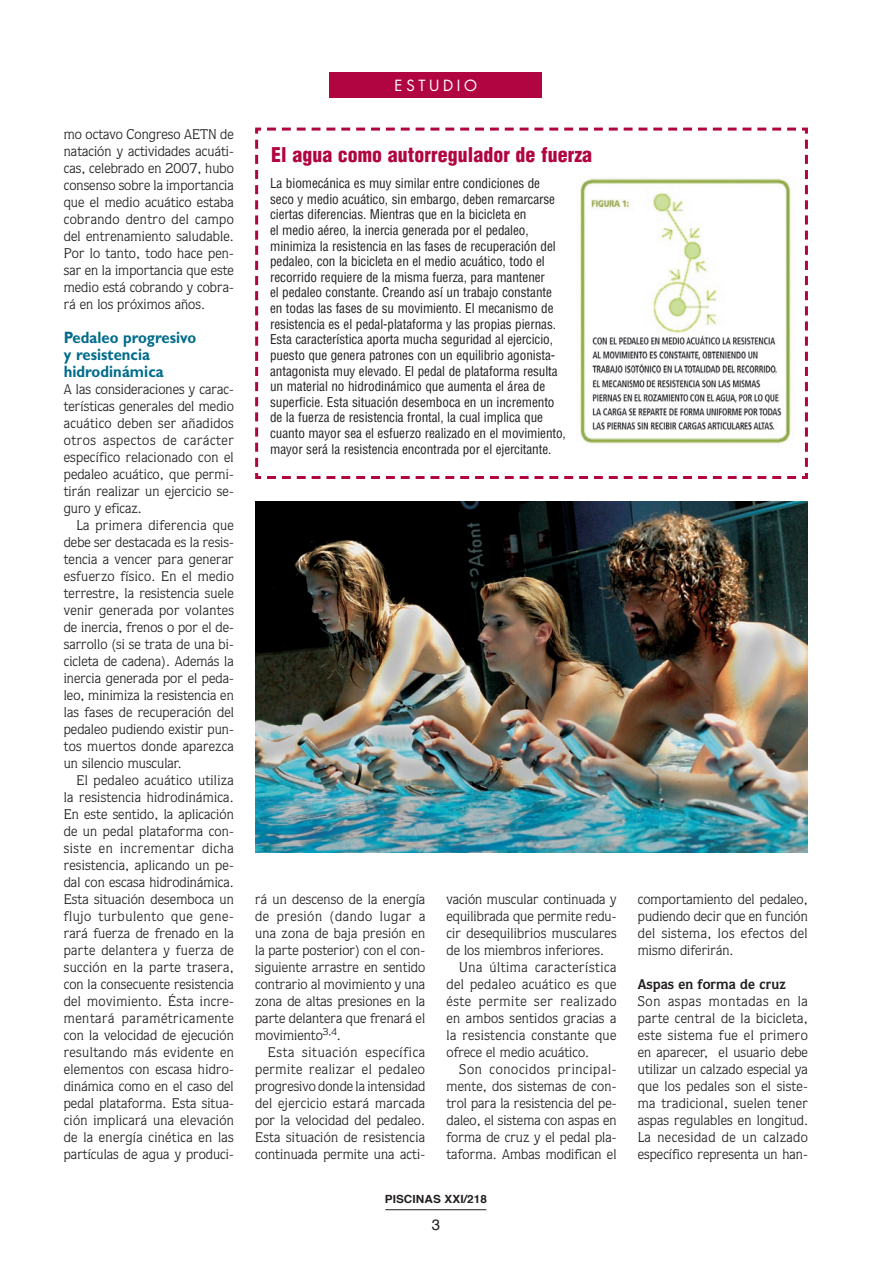
<style>
.page{position:relative;width:893px;height:1263px;background:#fff}
.page>*{position:absolute;margin:0;border:0;box-sizing:border-box;transform-origin:0 0}
.t1{font:900 condensed 19.8px "Helvetica";letter-spacing:.005em;color:#b00540}
.t2{font:700 16.5px/17px "Gill Sans";letter-spacing:.005em;color:#006c8b;scale:.9 1}
.t3{font:15px "Futura";letter-spacing:.245em;color:#fff}
.t4{font:15px "Helvetica";color:#231f20}
.t5{font:14.1px/17px "Quorum";letter-spacing:.005em;color:#231f20;text-align:justify}
.t6{font:14.1px "Quorum";letter-spacing:.045em;color:#231f20}
.t7{font:14.1px "Quorum";letter-spacing:.025em;color:#231f20}
.t8{font:14.1px "Quorum";letter-spacing:.04em;color:#231f20}
.t9{font:14.1px "Quorum";letter-spacing:.03em;color:#231f20}
.t10{font:700 14.1px "Quorum";letter-spacing:.005em;color:#231f20}
.t11{font:condensed 13.2px/15.6px "Helvetica";letter-spacing:-.005em;color:#231f20}
.t12{font:700 11.25px "Helvetica";letter-spacing:.005em;color:#231f20;scale:1.05 1}
</style>
<div class="page">
<hr style="left:385px;top:1209px;width:101px;height:1px;background:#231f20">
<div style="left:330px;top:72px;width:212px;height:26px;background:#b00540"></div>
<img style="left:255px;top:501px;width:553px;height:352px">
<svg style="left:255px;top:127px;width:553px;height:352px"></svg>
<svg style="left:267px;top:137px;width:541px;height:330px"></svg>
<img style="left:577px;top:177px;width:223px;height:272px">
<p class="t5" style="left:64px;top:126px;width:172px">mo octavo Congreso AETN de natación y actividades acuáti&shy;cas, celebrado en 2007, hubo consenso sobre la importancia que el medio acuático estaba cobrando dentro del campo del entrenamiento saludable.<br>Por lo tanto, todo hace pen&shy;sar en la importancia que este medio está cobrando y cobra&shy;rá en los próximos años.</p>
<p class="t2" style="left:64px;top:329px;width:149px">Pedaleo progresivo y resistencia hidrodinámica</p>
<p class="t5" style="left:64px;top:380px;width:172px">A las consideraciones y carac&shy;terísticas generales del medio acuático deben ser añadidos otros aspectos de carácter específico relacionado con el pedaleo acuático, que permi&shy;tirán realizar un ejercicio se&shy;guro y eficaz.</p>
<p class="t5" style="left:64px;top:516px;width:172px;text-indent:13px">La primera diferencia que debe ser destacada es la resis&shy;tencia a vencer para generar esfuerzo físico. En el medio terrestre, la resistencia suele venir generada por volantes de inercia, frenos o por el de&shy;sarrollo (si se trata de una bi&shy;cicleta de cadena). Además la inercia generada por el peda&shy;leo, minimiza la resistencia en las fases de recuperación del pedaleo pudiendo existir pun&shy;tos muertos donde aparezca un silencio muscular.</p>
<p class="t5" style="left:64px;top:771px;width:172px;text-indent:13px">El pedaleo acuático utiliza la resistencia hidrodinámica.<br>En este sentido, la aplicación de un pedal plataforma con&shy;siste en incrementar dicha resistencia, aplicando un pe&shy;dal con escasa hidrodinámica.<br>Esta situación desemboca un flujo turbulento que gene&shy;rará fuerza de frenado en la parte delantera y fuerza de succión en la parte trasera, con la consecuente resistencia del movimiento. Ésta incre&shy;mentará paramétricamente con la velocidad de ejecución resultando más evidente en elementos con escasa hidro&shy;dinámica como en el caso del pedal plataforma. Esta situa&shy;ción implicará una elevación de la energía cinética en las partículas de agua y produci-</p>
<p class="t3" style="left:395px;top:75px;width:84px">ESTUDIO</p>
<h1 class="t1" style="left:271px;top:142px;width:322px">El agua como autorregulador de fuerza</h1>
<p class="t11" style="left:270px;top:175px;width:297px">La biomecánica es muy similar entre condiciones de seco y medio acuático, sin embargo, deben remarcarse ciertas diferencias. Mientras que en la bicicleta en<br>el medio aéreo, la inercia generada por el pedaleo, minimiza la resistencia en las fases de recuperación del pedaleo, con la bicicleta en el medio acuático, todo el recorrido requiere de la misma fuerza, para mantener<br>el pedaleo constante. Creando así un trabajo constante en todas las fases de su movimiento. El mecanismo de resistencia es el pedal-plataforma y las propias piernas.<br>Esta característica aporta mucha seguridad al ejercicio, puesto que genera patrones con un equilibrio agonista&shy;antagonista muy elevado. El pedal de plataforma resulta un material no hidrodinámico que aumenta el área de superficie. Esta situación desemboca en un incremento de la fuerza de resistencia frontal, la cual implica que cuanto mayor sea el esfuerzo realizado en el movimiento, mayor será la resistencia encontrada por el ejercitante.</p>
<p class="t5" style="left:255px;top:890px;width:172px">rá un descenso de la energía de presión (dando lugar a una zona de baja presión en la parte posterior) con el con&shy;siguiente arrastre en sentido contrario al movimiento y una zona de altas presiones en la parte delantera que frenará el movimiento<sup>3,4</sup>.</p>
<p class="t5" style="left:255px;top:1043px;width:172px;text-indent:13px">Esta situación específica permite realizar el pedaleo progresivo donde la intensidad del ejercicio estará marcada por la velocidad del pedaleo.<br>Esta situación de resistencia continuada permite una acti-</p>
<p class="t5" style="left:446px;top:890px;width:172px">vación muscular continuada y</p>
<p class="t5" style="left:446px;top:907px;width:172px">equilibrada que permite redu-</p>
<p class="t5" style="left:446px;top:924px;width:172px">cir desequilibrios musculares</p>
<p class="t5" style="left:446px;top:941px;width:159px">de los miembros inferiores.</p>
<p class="t8" style="left:459px;top:959px;width:159px">Una última característica</p>
<p class="t9" style="left:446px;top:976px;width:172px">del pedaleo acuático es que</p>
<p class="t6" style="left:446px;top:993px;width:172px">éste permite ser realizado</p>
<p class="t5" style="left:446px;top:1009px;width:171px">en ambos sentidos gracias a</p>
<p class="t7" style="left:446px;top:1027px;width:171px">la resistencia constante que</p>
<p class="t5" style="left:446px;top:1043px;width:144px">ofrece el medio acuático.</p>
<p class="t6" style="left:459px;top:1061px;width:159px">Son conocidos principal-</p>
<p class="t5" style="left:446px;top:1077px;width:172px">mente, dos sistemas de con-</p>
<p class="t5" style="left:446px;top:1094px;width:172px">trol para la resistencia del pe-</p>
<p class="t5" style="left:446px;top:1111px;width:172px">daleo, el sistema con aspas en</p>
<p class="t5" style="left:446px;top:1128px;width:172px">forma de cruz y el pedal pla-</p>
<p class="t5" style="left:446px;top:1145px;width:172px">taforma. Ambas modifican el</p>
<p class="t12" style="left:385px;top:1190px;width:99px">PISCINAS XXI/218</p>
<p class="t4" style="left:432px;top:1213px;width:10px">3</p>
<p class="t5" style="left:638px;top:890px;width:172px">comportamiento del pedaleo, pudiendo decir que en función del sistema, los efectos del mismo diferirán.</p>
<p class="t10" style="left:638px;top:975px;width:149px">Aspas en forma de cruz</p>
<p class="t5" style="left:638px;top:992px;width:172px">Son aspas montadas en la parte central de la bicicleta, este sistema fue el primero en aparecer, el usuario debe utilizar un calzado especial ya que los pedales son el siste&shy;ma tradicional, suelen tener aspas regulables en longitud.<br>La necesidad de un calzado específico representa un han-</p>
</div>
